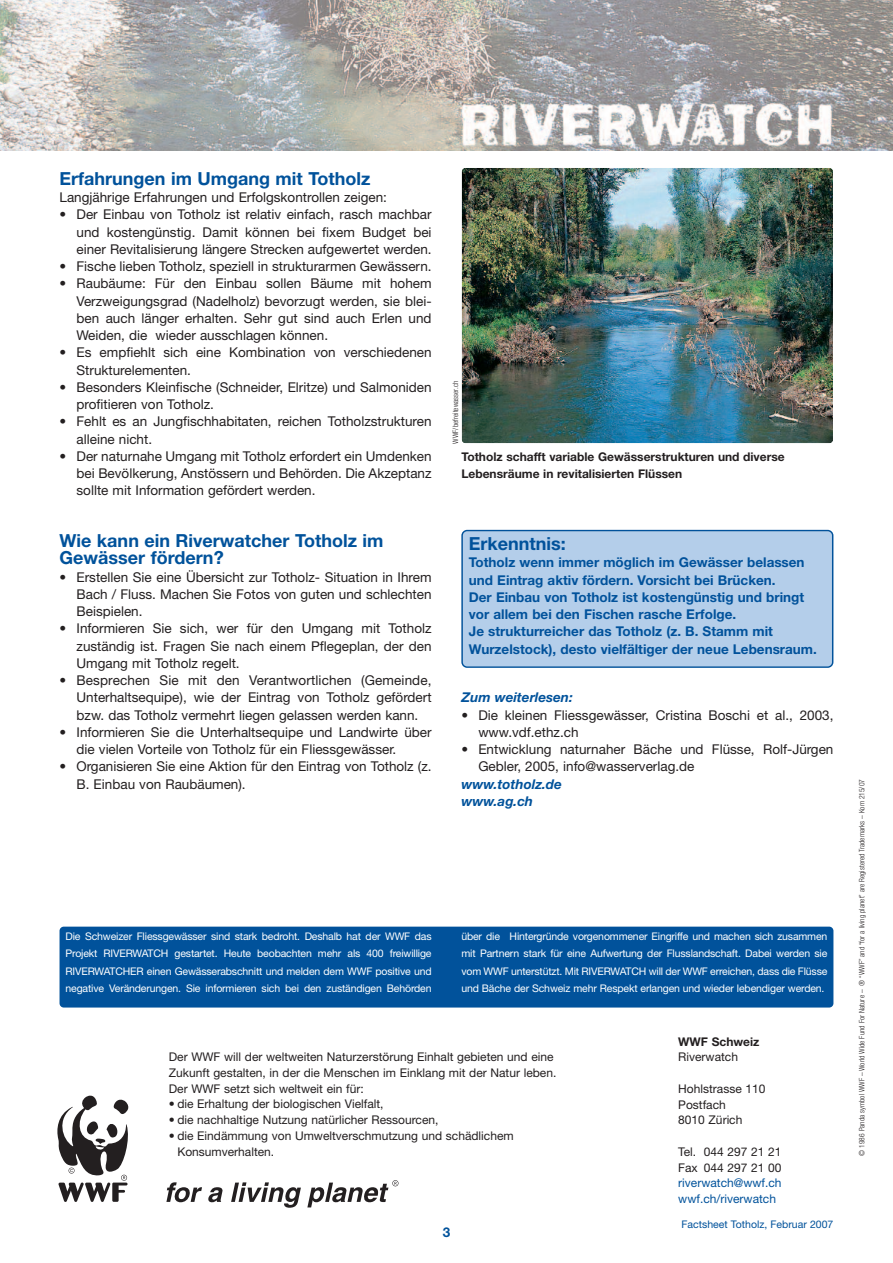
<style>
.page{position:relative;width:893px;height:1263px;background:#fff}
.page>*{position:absolute;margin:0;border:0;box-sizing:border-box;transform-origin:0 0}
.t1{font:700 18px/17.2px "Helvetica Neue";color:#01529b}
.t2{font:13.5px/17.2px "Helvetica Neue";color:#231f20}
.t3{font:700 13.5px/17.2px "Helvetica Neue";color:#01529b}
.t4{font:italic 700 13.5px/17.2px "Helvetica Neue";color:#01529b}
.t5{font:12px/15.8px "Helvetica Neue";color:#231f20}
.t6{font:700 12px/17.2px "Helvetica Neue";color:#231f20}
.t7{font:12px/15.8px "Helvetica Neue";color:#01529b}
.t8{font:10.5px/17.2px "Helvetica Neue";letter-spacing:-.015em;color:#fff;text-align:justify}
.t9{font:10.5px "Helvetica Neue";color:#01529b}
.t10{font:300 condensed 7.5px "Helvetica Neue";color:#231f20}
</style>
<div class="page">
<svg style="left:166px;top:1182px;width:36px;height:20px"></svg>
<svg style="left:208px;top:1187px;width:15px;height:15px"></svg>
<svg style="left:231px;top:1182px;width:70px;height:26px"></svg>
<svg style="left:307px;top:1180px;width:91px;height:27px"></svg>
<svg style="left:57px;top:1095px;width:72px;height:107px"></svg>
<div style="left:60px;top:927px;width:773px;height:80px;background:#01529b;border-radius:4px"></div>
<div style="left:461px;top:530px;width:372px;height:138px;background:#b4ceea"></div>
<img style="left:0;top:0;width:893px;height:150px">
<img style="left:461px;top:168px;width:371px;height:276px;border-radius:4px">
<h1 class="t1" style="left:60px;top:171px;width:312px">Erfahrungen im Umgang mit Totholz</h1>
<p class="t2" style="left:60px;top:190px;width:329px">Langjährige Erfahrungen und Erfolgskontrollen zeigen:</p>
<p class="t2" style="left:77px;top:207px;width:357px;text-align:justify;text-indent:-17px">• Der Einbau von Totholz ist relativ einfach, rasch machbar und kostengünstig. Damit können bei fixem Budget bei einer Revitalisierung längere Strecken aufgewertet werden.</p>
<p class="t2" style="left:60px;top:259px;width:374px">• Fische lieben Totholz, speziell in strukturarmen Gewässern.</p>
<p class="t2" style="left:77px;top:276px;width:357px;text-align:justify;text-indent:-17px">• Raubäume: Für den Einbau sollen Bäume mit hohem Verzweigungsgrad (Nadelholz) bevorzugt werden, sie blei&shy;ben auch länger erhalten. Sehr gut sind auch Erlen und Weiden, die wieder ausschlagen können.</p>
<p class="t2" style="left:77px;top:345px;width:357px;text-indent:-17px">• Es empfiehlt sich eine Kombination von verschiedenen<br>Strukturelementen.</p>
<p class="t2" style="left:77px;top:380px;width:357px;text-indent:-17px">• Besonders Kleinfische (Schneider, Elritze) und Salmoniden profitieren von Totholz.</p>
<p class="t2" style="left:77px;top:414px;width:357px;text-indent:-17px">• Fehlt es an Jungfischhabitaten, reichen Totholzstrukturen alleine nicht.</p>
<p class="t2" style="left:77px;top:449px;width:357px;text-align:justify;text-indent:-17px">• Der naturnahe Umgang mit Totholz erfordert ein Umdenken bei Bevölkerung, Anstössern und Behörden. Die Akzeptanz sollte mit Information gefördert werden.</p>
<h1 class="t1" style="left:60px;top:534px;width:326px">Wie kann ein Riverwatcher Totholz im<br>Gewässer fördern?</h1>
<p class="t2" style="left:77px;top:569px;width:357px;text-align:justify;text-indent:-17px">• Erstellen Sie eine Übersicht zur Totholz- Situation in Ihrem Bach / Fluss. Machen Sie Fotos von guten und schlechten Beispielen.</p>
<p class="t2" style="left:77px;top:621px;width:357px;text-align:justify;text-indent:-17px">• Informieren Sie sich, wer für den Umgang mit Totholz zuständig ist. Fragen Sie nach einem Pflegeplan, der den Umgang mit Totholz regelt.</p>
<p class="t2" style="left:77px;top:673px;width:357px;text-align:justify;text-indent:-17px">• Besprechen Sie mit den Verantwortlichen (Gemeinde, Unterhaltsequipe), wie der Eintrag von Totholz gefördert bzw. das Totholz vermehrt liegen gelassen werden kann.</p>
<p class="t2" style="left:77px;top:725px;width:357px;text-indent:-17px">• Informieren Sie die Unterhaltsequipe und Landwirte über die vielen Vorteile von Totholz für ein Fliessgewässer.</p>
<p class="t2" style="left:77px;top:759px;width:357px;text-indent:-17px">• Organisieren Sie eine Aktion für den Eintrag von Totholz (z.<br>B. Einbau von Raubäumen).</p>
<p class="t10" style="left:453px;top:444px;width:64px;rotate:-90deg">WWF/befreitewasser.ch</p>
<p class="t6" style="left:461px;top:449px;width:325px">Totholz schafft variable Gewässerstrukturen und diverse<br>Lebensräume in revitalisierten Flüssen</p>
<h1 class="t1" style="left:469px;top:537px;width:98px">Erkenntnis:</h1>
<p class="t3" style="left:469px;top:555px;width:349px">Totholz wenn immer möglich im Gewässer belassen und Eintrag aktiv fördern. Vorsicht bei Brücken.<br>Der Einbau von Totholz ist kostengünstig und bringt vor allem bei den Fischen rasche Erfolge.<br>Je strukturreicher das Totholz (z. B. Stamm mit Wurzelstock), desto vielfältiger der neue Lebensraum.</p>
<p class="t4" style="left:461px;top:690px;width:113px">Zum weiterlesen:</p>
<p class="t2" style="left:478px;top:707px;width:357px;text-indent:-17px">• Die kleinen Fliessgewässer, Cristina Boschi et al., 2003, www.vdf.ethz.ch</p>
<p class="t2" style="left:478px;top:742px;width:357px;text-indent:-17px">• Entwicklung naturnaher Bäche und Flüsse, Rolf-Jürgen<br>Gebler, 2005, info@wasserverlag.de</p>
<p class="t4" style="left:461px;top:776px;width:102px">www.totholz.de www.ag.ch</p>
<p class="t8" style="left:66px;top:929px;width:368px">Die Schweizer Fliessgewässer sind stark bedroht. Deshalb hat der WWF das Projekt RIVERWATCH gestartet. Heute beobachten mehr als 400 freiwillige RIVERWATCHER einen Gewässerabschnitt und melden dem WWF positive und negative Veränderungen. Sie informieren sich bei den zuständigen Behörden</p>
<p class="t8" style="left:461px;top:929px;width:368px">über die Hintergründe vorgenommener Eingriffe und machen sich zusammen mit Partnern stark für eine Aufwertung der Flusslandschaft. Dabei werden sie vom WWF unterstützt. Mit RIVERWATCH will der WWF erreichen, dass die Flüsse und Bäche der Schweiz mehr Respekt erlangen und wieder lebendiger werden.</p>
<p class="t5" style="left:169px;top:1050px;width:389px">Der WWF will der weltweiten Naturzerstörung Einhalt gebieten und eine<br>Zukunft gestalten, in der die Menschen im Einklang mit der Natur leben.<br>Der WWF setzt sich weltweit ein für:</p>
<p class="t5" style="left:169px;top:1097px;width:216px">• die Erhaltung der biologischen Vielfalt,</p>
<p class="t5" style="left:169px;top:1113px;width:271px">• die nachhaltige Nutzung natürlicher Ressourcen,</p>
<p class="t5" style="left:177px;top:1129px;width:338px;text-indent:-9px">• die Eindämmung von Umweltverschmutzung und schädlichem<br>Konsumverhalten.</p>
<p class="t3" style="left:443px;top:1225px;width:9px">3</p>
<p class="t6" style="left:678px;top:1034px;width:83px">WWF Schweiz</p>
<p class="t5" style="left:678px;top:1050px;width:61px">Riverwatch</p>
<p class="t5" style="left:678px;top:1082px;width:89px">Hohlstrasse 110<br>Postfach<br>8010 Zürich</p>
<p class="t5" style="left:678px;top:1145px;width:105px">Tel. 044 297 21 21<br>Fax 044 297 21 00</p>
<p class="t7" style="left:678px;top:1176px;width:105px">riverwatch@wwf.ch wwf.ch/riverwatch</p>
<p class="t9" style="left:681px;top:1220px;width:153px">Factsheet Totholz, Februar 2007</p>
<p class="t10" style="left:859px;top:1156px;width:378px;rotate:-90deg">© 1986 Panda symbol WWF – World Wide Fund For Nature – ® “WWF” and “for a living planet” are Registered Trademarks – Kom 215/07</p>
</div>
